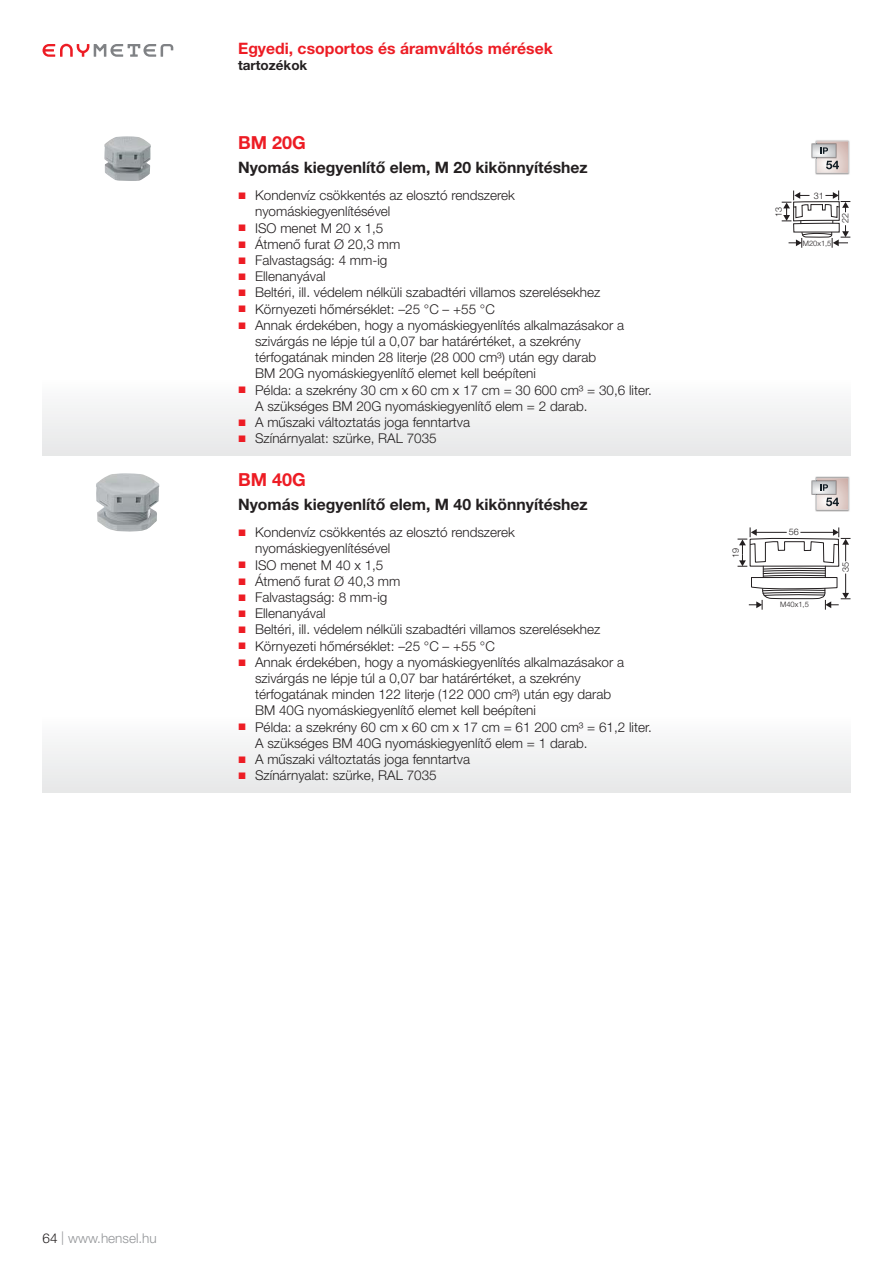
<style>
.page{position:relative;width:893px;height:1263px;background:#fff}
.page>*{position:absolute;margin:0;border:0;box-sizing:border-box;transform-origin:0 0}
.t1{font:700 18px "Helvetica Neue LT Pro";color:#ed1c24}
.t2{font:700 15.75px "Helvetica Neue LT Pro";color:#231f20}
.t3{font:700 15.75px "Helvetica Neue LT Pro";color:#ed1c24}
.t4{font:300 13.5px/16.2px "Helvetica Neue LT Pro";color:#231f20}
.t5{font:300 13.5px "Helvetica Neue LT Pro";color:#939598}
.t6{font:700 13.5px "Helvetica Neue LT Pro";color:#231f20}
.t7{font:300 9px "Helvetica Neue LT Pro";color:#231f20}
.t8{font:300 7.5px "Helvetica Neue LT Pro";color:#231f20}
.s1{color:#231f20}
</style>
<div class="page">
<div style="left:43px;top:379px;width:807px;height:77px;background:#f1f1f2"></div>
<div style="left:43px;top:716px;width:807px;height:77px;background:#f1f1f2"></div>
<img style="left:104px;top:136px;width:47px;height:45px">
<img style="left:815px;top:140px;width:35px;height:35px">
<img style="left:811px;top:143px;width:1px;height:15px">
<svg style="left:812px;top:141px;width:36px;height:32px"></svg>
<svg style="left:782px;top:191px;width:68px;height:57px"></svg>
<img style="left:96px;top:473px;width:63px;height:58px">
<img style="left:815px;top:476px;width:35px;height:36px">
<img style="left:811px;top:480px;width:1px;height:15px">
<svg style="left:812px;top:478px;width:36px;height:32px"></svg>
<svg style="left:737px;top:527px;width:113px;height:83px"></svg>
<svg style="left:43px;top:44px;width:130px;height:13px"></svg>
<p class="t3" style="left:238px;top:43px;width:316px">Egyedi, csoportos és áramváltós mérések</p>
<p class="t6" style="left:238px;top:60px;width:71px">tartozékok</p>
<h1 class="t1" style="left:238px;top:136px;width:69px">BM 20G</h1>
<p class="t2" style="left:238px;top:162px;width:351px">Nyomás kiegyenlítő elem, M 20 kikönnyítéshez</p>
<p class="t4" style="left:255px;top:189px;width:398px">Kondenvíz csökkentés az elosztó rendszerek nyomáskiegyenlítésével<br>ISO menet M 20 x 1,5<br>Átmenő furat Ø 20,3 mm<br>Falvastagság: 4 mm-ig<br>Ellenanyával<br>Beltéri, ill. védelem nélküli szabadtéri villamos szerelésekhez Környezeti hőmérséklet: –25 °C – +55 °C<br>Annak érdekében, hogy a nyomáskiegyenlítés alkalmazásakor a szivárgás ne lépje túl a 0,07 bar határértéket, a szekrény térfogatának minden 28 literje (28 000 cm³) után egy darab<br>BM 20G nyomáskiegyenlítő elemet kell beépíteni<br>Példa: a szekrény 30 cm x 60 cm x 17 cm = 30 600 cm³ = 30,6 liter.<br>A szükséges BM 20G nyomáskiegyenlítő elem = 2 darab.<br>A műszaki változtatás joga fenntartva<br>Színárnyalat: szürke, RAL 7035</p>
<p class="t7" style="left:814px;top:192px;width:12px">31</p>
<p class="t7" style="left:775px;top:217px;width:12px;rotate:-90deg">13</p>
<p class="t8" style="left:803px;top:240px;width:30px">M20x1,5</p>
<h1 class="t1" style="left:238px;top:473px;width:69px">BM 40G</h1>
<p class="t2" style="left:238px;top:499px;width:351px">Nyomás kiegyenlítő elem, M 40 kikönnyítéshez</p>
<p class="t4" style="left:255px;top:526px;width:398px">Kondenvíz csökkentés az elosztó rendszerek nyomáskiegyenlítésével<br>ISO menet M 40 x 1,5<br>Átmenő furat Ø 40,3 mm<br>Falvastagság: 8 mm-ig<br>Ellenanyával<br>Beltéri, ill. védelem nélküli szabadtéri villamos szerelésekhez Környezeti hőmérséklet: –25 °C – +55 °C<br>Annak érdekében, hogy a nyomáskiegyenlítés alkalmazásakor a szivárgás ne lépje túl a 0,07 bar határértéket, a szekrény térfogatának minden 122 literje (122 000 cm³) után egy darab<br>BM 40G nyomáskiegyenlítő elemet kell beépíteni<br>Példa: a szekrény 60 cm x 60 cm x 17 cm = 61 200 cm³ = 61,2 liter.<br>A szükséges BM 40G nyomáskiegyenlítő elem = 1 darab.<br>A műszaki változtatás joga fenntartva<br>Színárnyalat: szürke, RAL 7035</p>
<p class="t7" style="left:789px;top:529px;width:12px">56</p>
<p class="t7" style="left:732px;top:558px;width:12px;rotate:-90deg">19</p>
<p class="t8" style="left:780px;top:602px;width:30px">M40x1,5</p>
<p class="t7" style="left:842px;top:223px;width:12px;rotate:-90deg">22</p>
<p class="t7" style="left:842px;top:572px;width:12px;rotate:-90deg">35</p>
<p class="t5" style="left:43px;top:1233px;width:116px"><span class="s1">64</span> | www.hensel.hu</p>
</div>
